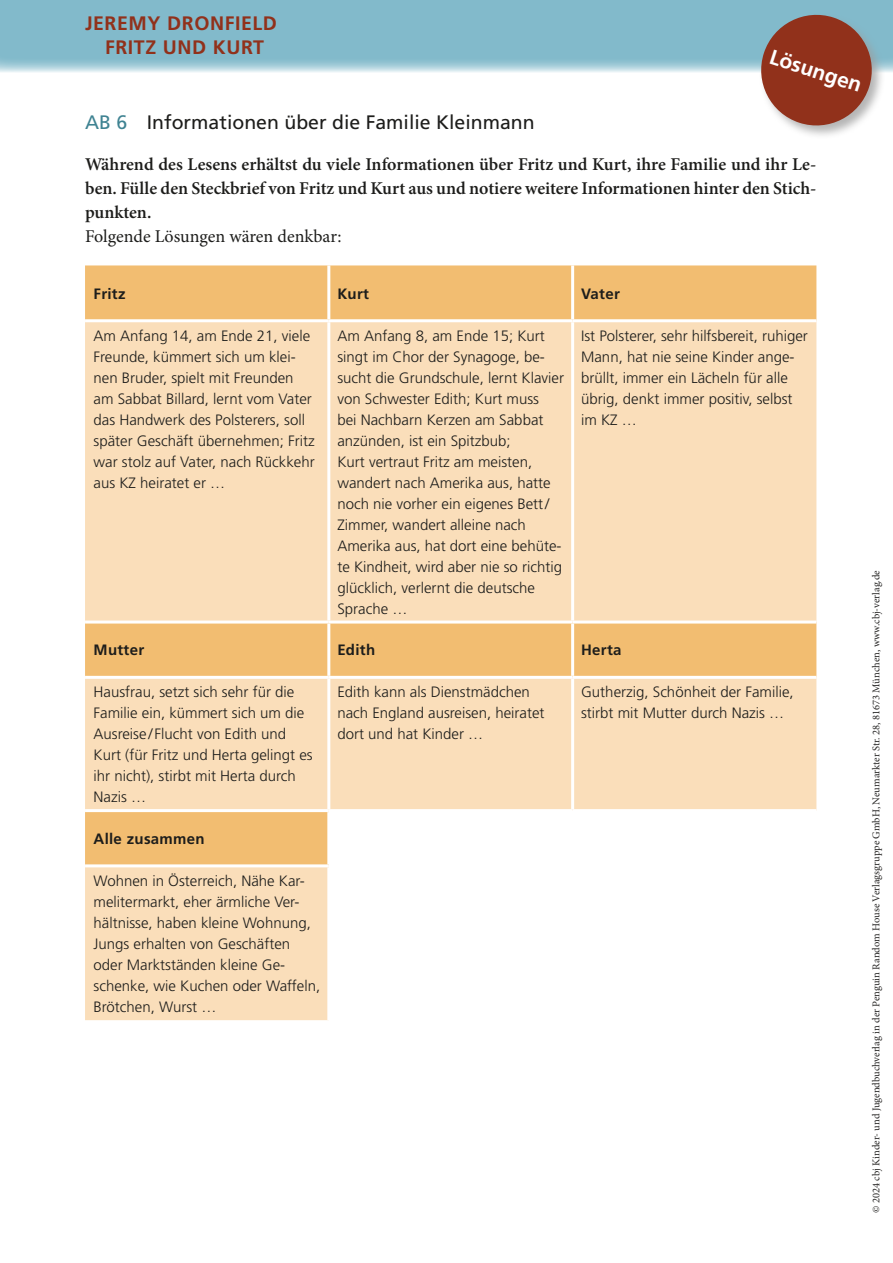
<style>
.page{position:relative;width:893px;height:1263px;background:#fff}
.page>*{position:absolute;margin:0;border:0;box-sizing:border-box;transform-origin:0 0}
.t1{font:700 21px "Frutiger LT Pro";color:#fff}
.t2{font:19.5px "Frutiger LT Pro";color:#1d1d1b}
.t3{font:700 19.5px/24px "Frutiger LT Pro";letter-spacing:.03em;color:#91311b;text-align:center}
.t4{font:600 18px/24px "Minion Pro";letter-spacing:-.005em;color:#1d1d1b;text-align:justify}
.t5{font:18px "Minion Pro";color:#1d1d1b}
.t6{font:300 15px/21px "Frutiger LT Pro";color:#1d1d1b}
.t7{font:700 15px "Frutiger LT Pro";letter-spacing:.02em;color:#1d1d1b}
.t8{font:10.5px "Minion Pro";color:#252423}
.s1{color:#3f8392}
</style>
<div class="page">
<div style="left:0;top:0;width:893px;height:72px;background:#82bacb"></div>
<div style="left:759px;top:13px;width:127px;height:127px;background:#9d9d9d;opacity:.75"></div>
<svg style="left:754px;top:13px;width:124px;height:119px"></svg>
<div style="left:85px;top:265px;width:731px;height:54px;background:#f2bd71"></div>
<svg style="left:85px;top:322px;width:731px;height:698px;fill:#fadeba"></svg>
<hr style="left:327px;top:322px;width:3px;height:298px;background:#fff">
<hr style="left:571px;top:322px;width:3px;height:298px;background:#fff">
<hr style="left:85px;top:620px;width:244px;height:3px;background:#fff">
<hr style="left:329px;top:620px;width:244px;height:3px;background:#fff">
<hr style="left:327px;top:623px;width:3px;height:53px;background:#fff">
<hr style="left:573px;top:620px;width:243px;height:3px;background:#fff">
<hr style="left:571px;top:623px;width:3px;height:53px;background:#fff">
<hr style="left:85px;top:676px;width:244px;height:3px;background:#fff">
<hr style="left:329px;top:676px;width:244px;height:3px;background:#fff">
<hr style="left:327px;top:679px;width:3px;height:130px;background:#fff">
<hr style="left:573px;top:676px;width:243px;height:3px;background:#fff">
<hr style="left:571px;top:679px;width:3px;height:130px;background:#fff">
<hr style="left:85px;top:809px;width:244px;height:3px;background:#fff">
<hr style="left:329px;top:809px;width:244px;height:3px;background:#fff">
<hr style="left:573px;top:809px;width:243px;height:3px;background:#fff">
<hr style="left:327px;top:265px;width:3px;height:54px;background:#fff">
<hr style="left:571px;top:265px;width:3px;height:54px;background:#fff">
<hr style="left:327px;top:812px;width:3px;height:52px;background:#fff">
<hr style="left:571px;top:812px;width:3px;height:52px;background:#fff">
<hr style="left:85px;top:864px;width:244px;height:3px;background:#fff">
<hr style="left:329px;top:864px;width:244px;height:3px;background:#fff">
<hr style="left:327px;top:867px;width:3px;height:153px;background:#fff">
<hr style="left:573px;top:864px;width:243px;height:3px;background:#fff">
<hr style="left:571px;top:867px;width:3px;height:153px;background:#fff">
<h2 class="t3" style="left:85px;top:12px;width:193px">JEREMY DRONFIELD<br>FRITZ UND KURT</h2>
<h1 class="t1" style="left:774px;top:44px;width:97px;rotate:18deg">Lösungen</h1>
<h2 class="t2" style="left:85px;top:111px;width:451px"><span class="s1">AB 6</span> Informationen über die Familie Kleinmann</h2>
<p class="t4" style="left:85px;top:153px;width:733px">Während des Lesens erhältst du viele Informationen über Fritz und Kurt, ihre Familie und ihr Le&shy;ben. Fülle den Steckbrief von Fritz und Kurt aus und notiere weitere Informationen hinter den Stich&shy;punkten.</p>
<p class="t5" style="left:85px;top:225px;width:258px">Folgende Lösungen wären denkbar:</p>
<p class="t7" style="left:94px;top:285px;width:34px">Fritz</p>
<p class="t7" style="left:337px;top:285px;width:33px">Kurt</p>
<p class="t7" style="left:581px;top:285px;width:40px">Vater</p>
<p class="t6" style="left:94px;top:325px;width:223px">Am Anfang 14, am Ende 21, viele<br>Freunde, kümmert sich um klei&shy;nen Bruder, spielt mit Freunden am Sabbat Billard, lernt vom Vater das Handwerk des Polsterers, soll später Geschäft übernehmen; Fritz war stolz auf Vater, nach Rückkehr aus KZ heiratet er …</p>
<p class="t6" style="left:337px;top:325px;width:228px">Am Anfang 8, am Ende 15; Kurt singt im Chor der Synagoge, be&shy;sucht die Grundschule, lernt Klavier von Schwester Edith; Kurt muss<br>bei Nachbarn Kerzen am Sabbat anzünden, ist ein Spitzbub;<br>Kurt vertraut Fritz am meisten, wandert nach Amerika aus, hatte noch nie vorher ein eigenes Bett/<br>Zimmer, wandert alleine nach<br>Amerika aus, hat dort eine behüte&shy;te Kindheit, wird aber nie so richtig glücklich, verlernt die deutsche<br>Sprache …</p>
<p class="t6" style="left:581px;top:325px;width:228px">Ist Polsterer, sehr hilfsbereit, ruhiger<br>Mann, hat nie seine Kinder ange&shy;brüllt, immer ein Lächeln für alle übrig, denkt immer positiv, selbst im KZ …</p>
<p class="t7" style="left:94px;top:641px;width:52px">Mutter</p>
<p class="t7" style="left:337px;top:641px;width:39px">Edith</p>
<p class="t7" style="left:581px;top:641px;width:42px">Herta</p>
<p class="t6" style="left:94px;top:681px;width:221px">Hausfrau, setzt sich sehr für die<br>Familie ein, kümmert sich um die<br>Ausreise / Flucht von Edith und<br>Kurt (für Fritz und Herta gelingt es ihr nicht), stirbt mit Herta durch<br>Nazis …</p>
<p class="t6" style="left:337px;top:681px;width:209px">Edith kann als Dienstmädchen nach England ausreisen, heiratet dort und hat Kinder …</p>
<p class="t6" style="left:581px;top:681px;width:214px">Gutherzig, Schönheit der Familie, stirbt mit Mutter durch Nazis …</p>
<p class="t7" style="left:94px;top:830px;width:113px">Alle zusammen</p>
<p class="t6" style="left:94px;top:870px;width:228px">Wohnen in Österreich, Nähe Kar&shy;melitermarkt, eher ärmliche Ver&shy;hältnisse, haben kleine Wohnung,<br>Jungs erhalten von Geschäften oder Marktständen kleine Ge&shy;schenke, wie Kuchen oder Waffeln,<br>Brötchen, Wurst …</p>
<p class="t8" style="left:869px;top:1213px;width:644px;rotate:-90deg">© 2024 cbj Kinder- und Jugendbuchverlag in der Penguin Random House Verlagsgruppe GmbH, Neumarkter Str. 28, 81673 München, www.cbj-verlag.de</p>
</div>
